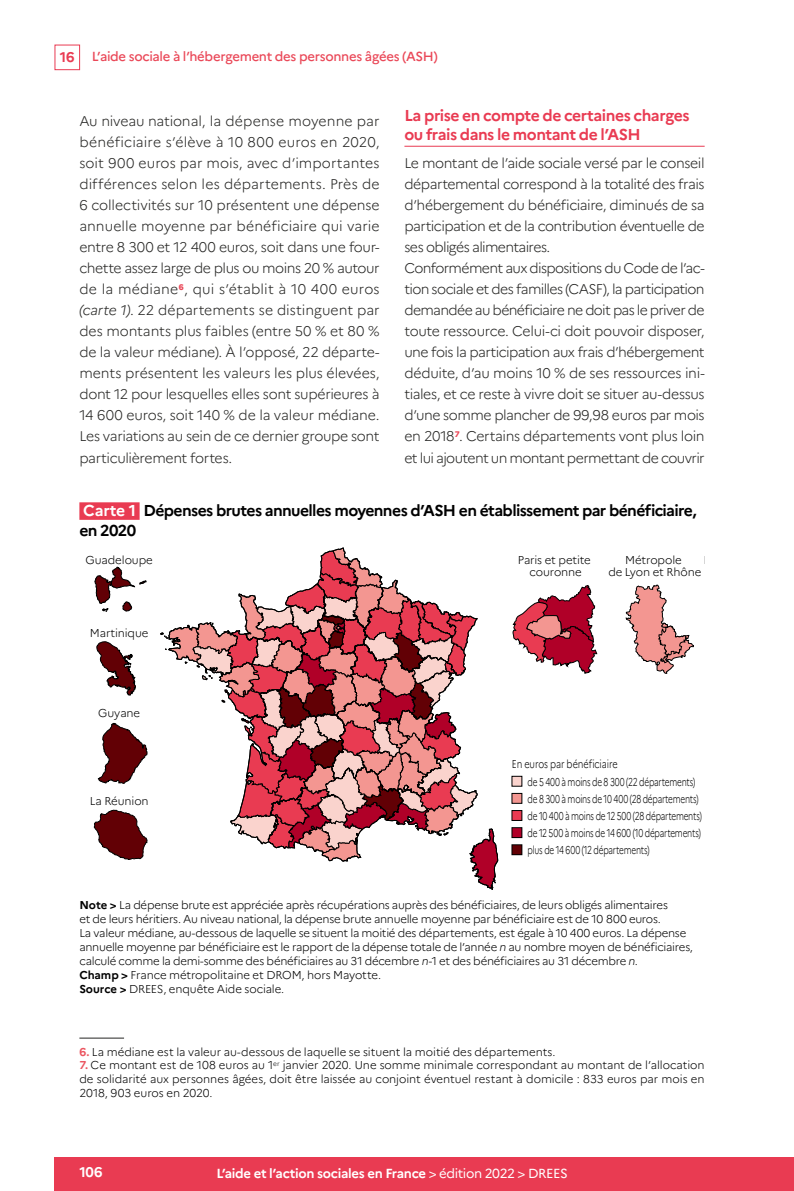
<style>
.page{position:relative;width:794px;height:1191px;background:#fff}
.page>*{position:absolute;margin:0;border:0;box-sizing:border-box;transform-origin:0 0}
.t1{font:700 15.75px/19.2px "Marianne";letter-spacing:-.04em;color:#000}
.t2{font:700 15.75px/19.2px "Marianne";letter-spacing:-.03em;color:#e93b52}
.t3{font:300 14px/21px "Marianne";letter-spacing:-.035em;color:#252523;text-align:justify}
.t4{font:700 14px "Marianne";color:#fff}
.t5{font:500 13.12px "Marianne";letter-spacing:-.02em;color:#ea4858}
.t6{font:700 13.12px "Marianne";letter-spacing:-.025em;color:#fff}
.t7{font:300 11.38px/14px "Marianne";letter-spacing:-.02em;color:#000;text-align:center}
.t8{font:300 11.38px/17.3px "Marianne";letter-spacing:-.02em;color:#000;scale:.8 1}
.s1{font-weight:700;font-size:14px;color:#e93b52}
.s2{font-style:italic}
.s3{color:#fff}
.s4{font-weight:700}
.s5{font-weight:700;color:#eb545f}
.s6{font-weight:400}
</style>
<div class="page">
<div style="left:55px;top:45px;width:25px;height:25px;border:1px solid #e93b52"></div>
<div style="left:55px;top:1157px;width:739px;height:34px;background:#e93b52"></div>
<hr style="left:404px;top:146px;width:300px;height:1px;background:#e93b52">
<hr style="left:79px;top:1037px;width:45px;height:1px;background:#252523">
<div style="left:79px;top:502px;width:61px;height:18px;background:#e93b52"></div>
<div style="left:512px;top:776px;width:10px;height:10px;background:#fad3cd"></div>
<div style="left:512px;top:776px;width:10px;height:10px;border:1px solid #000"></div>
<div style="left:512px;top:793px;width:10px;height:10px;background:#f39691"></div>
<div style="left:512px;top:793px;width:10px;height:10px;border:1px solid #000"></div>
<div style="left:512px;top:810px;width:10px;height:10px;background:#e93b52"></div>
<div style="left:512px;top:810px;width:10px;height:10px;border:1px solid #000"></div>
<div style="left:512px;top:827px;width:10px;height:10px;background:#b00028"></div>
<div style="left:512px;top:827px;width:10px;height:10px;border:1px solid #000"></div>
<div style="left:512px;top:844px;width:10px;height:10px;background:#620005"></div>
<div style="left:512px;top:844px;width:10px;height:11px;border:1px solid #000"></div>
<svg style="left:95px;top:567px;width:51px;height:45px"></svg>
<svg style="left:97px;top:641px;width:39px;height:54px"></svg>
<svg style="left:98px;top:723px;width:49px;height:60px"></svg>
<svg style="left:94px;top:810px;width:53px;height:49px"></svg>
<svg style="left:160px;top:547px;width:339px;height:343px"></svg>
<svg style="left:513px;top:585px;width:84px;height:89px"></svg>
<svg style="left:626px;top:585px;width:67px;height:88px"></svg>
<p class="t5" style="left:60px;top:49px;width:379px"><span class="s1">16</span> L’aide sociale à l’hébergement des personnes âgées (ASH)</p>
<p class="t3" style="left:79px;top:111px;width:302px">Au niveau national, la dépense moyenne par bénéficiaire s’élève à 10 800 euros en 2020, soit 900 euros par mois, avec d’importantes différences selon les départements. Près de 6 collectivités sur 10 présentent une dépense annuelle moyenne par bénéficiaire qui varie entre 8 300 et 12 400 euros, soit dans une four&shy;chette assez large de plus ou moins 20 % autour de la médiane<sup>6</sup>, qui s’établit à 10 400 euros <span class="s2">(carte 1)</span>. 22 départements se distinguent par des montants plus faibles (entre 50 % et 80 % de la valeur médiane). À l’opposé, 22 départe&shy;ments présentent les valeurs les plus élevées, dont 12 pour lesquelles elles sont supérieures à 14 600 euros, soit 140 % de la valeur médiane.<br>Les variations au sein de ce dernier groupe sont particulièrement fortes.</p>
<p class="t2" style="left:404px;top:106px;width:287px">La prise en compte de certaines charges ou frais dans le montant de l’ASH</p>
<p class="t3" style="left:404px;top:153px;width:302px;text-align:left">Le montant de l’aide sociale versé par le conseil départemental correspond à la totalité des frais d’hébergement du bénéficiaire, diminués de sa participation et de la contribution éventuelle de ses obligés alimentaires.<br>Conformément aux dispositions du Code de l’ac&shy;tion sociale et des familles (CASF), la participation demandée au bénéficiaire ne doit pas le priver de toute ressource. Celui-ci doit pouvoir disposer, une fois la participation aux frais d’hébergement déduite, d’au moins 10 % de ses ressources ini&shy;tiales, et ce reste à vivre doit se situer au-dessus d’une somme plancher de 99,98 euros par mois en 2018<sup>7</sup>. Certains départements vont plus loin et lui ajoutent un montant permettant de couvrir</p>
<p class="t1" style="left:79px;top:501px;width:618px"><span class="s3">Carte 1</span> Dépenses brutes annuelles moyennes d’ASH en établissement par bénéficiaire, en 2020</p>
<p class="t7" style="left:86px;top:553px;width:69px">Guadeloupe</p>
<p class="t7" style="left:90px;top:625px;width:60px">Martinique</p>
<p class="t7" style="left:98px;top:705px;width:44px">Guyane</p>
<p class="t7" style="left:90px;top:794px;width:60px">La Réunion</p>
<p class="t7" style="left:518px;top:554px;width:75px;line-height:12.2px">Paris et petite couronne</p>
<p class="t7" style="left:608px;top:554px;width:95px;line-height:12.2px">Métropole<br>de Lyon et Rhône</p>
<p class="t8" style="left:527px;top:755px;width:219px;text-indent:-16px">En euros par bénéficiaire<br>de 5 400 à moins de 8 300 (22 départements) de 8 300 à moins de 10 400 (28 départements) de 10 400 à moins de 12 500 (28 départements) de 12 500 à moins de 14 600 (10 départements) plus de 14 600 (12 départements)</p>
<p class="t7" style="left:79px;top:897px;width:615px;text-align:left"><span class="s4">Note &gt;</span> La dépense brute est appréciée après récupérations auprès des bénéficiaires, de leurs obligés alimentaires<br>et de leurs héritiers. Au niveau national, la dépense brute annuelle moyenne par bénéficiaire est de 10 800 euros.<br>La valeur médiane, au-dessous de laquelle se situent la moitié des départements, est égale à 10 400 euros. La dépense annuelle moyenne par bénéficiaire est le rapport de la dépense totale de l’année <span class="s2">n</span> au nombre moyen de bénéficiaires, calculé comme la demi-somme des bénéficiaires au 31 décembre <span class="s2">n</span>-1 et des bénéficiaires au 31 décembre <span class="s2">n</span>.<br><span class="s4">Champ &gt;</span> France métropolitaine et DROM, hors Mayotte.<br><span class="s4">Source &gt;</span> DREES, enquête Aide sociale.</p>
<p class="t7" style="left:79px;top:1044px;width:478px"><span class="s5">6.</span> La médiane est la valeur au-dessous de laquelle se situent la moitié des départements.</p>
<p class="t7" style="left:79px;top:1058px;width:627px;text-align:justify"><span class="s5">7.</span> Ce montant est de 108 euros au 1<sup>er</sup> janvier 2020. Une somme minimale correspondant au montant de l’allocation de solidarité aux personnes âgées, doit être laissée au conjoint éventuel restant à domicile : 833 euros par mois en 2018, 903 euros en 2020.</p>
<p class="t4" style="left:79px;top:1163px;width:25px">106</p>
<p class="t6" style="left:216px;top:1165px;width:353px">L’aide et l’action sociales en France <span class="s6">&gt; édition 2022 &gt; DREES</span></p>
</div>
